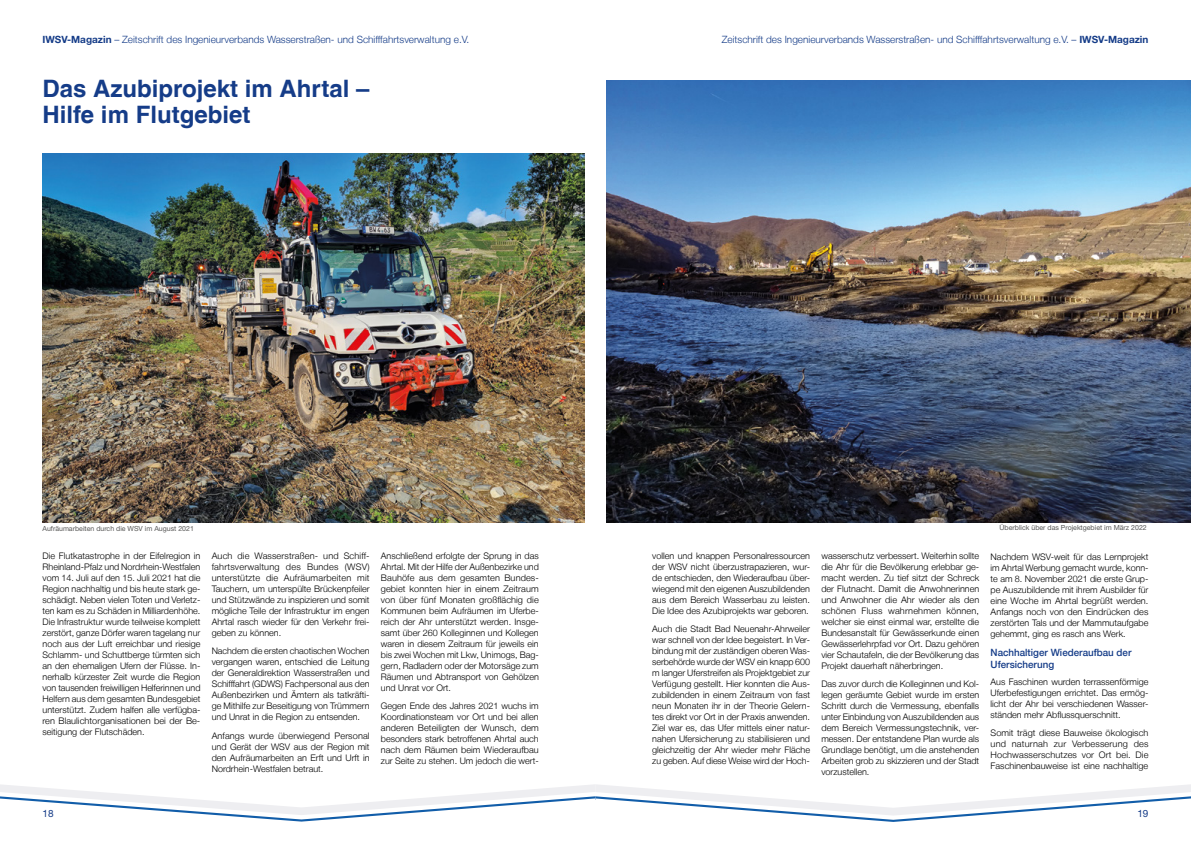
<style>
.page{position:relative;width:1191px;height:842px;background:#fff}
.page>*{position:absolute;margin:0;border:0;box-sizing:border-box;transform-origin:0 0}
.Head{font:700 24px/26px "Helvetica LT";color:#153c88}
.t1{font:300 10px "Helvetica Neue LT";color:#153c88}
.Zwischenüberschrift{font:500 10px/12px "Helvetica Neue LT";color:#153c88}
.t2{font:10px "Helvetica Neue LT Std";color:#153c88}
.Fließtext{font:300 9px/11px "Helvetica Neue LT";color:#000;text-align:justify}
.BU{font:7px "Helvetica Neue LT Std";color:#575756}
.s1{font-family:"Helvetica Neue LT Std";font-weight:700}
</style>
<div class="page">
<svg style="left:0;top:784px;width:1191px;height:38px"></svg>
<img style="left:43px;top:153px;width:541px;height:369px">
<img style="left:607px;top:80px;width:584px;height:442px">
<p class="t1" style="left:43px;top:33px;width:428px"><span class="s1">IWSV-Magazin</span> – Zeitschrift des Ingenieurverbands Wasserstraßen- und Schifffahrtsverwaltung e.V.</p>
<p class="t1" style="left:722px;top:33px;width:428px">Zeitschrift des Ingenieurverbands Wasserstraßen- und Schifffahrtsverwaltung e.V. – <span class="s1">IWSV-Magazin</span></p>
<p class="Head" style="left:43px;top:75px;width:328px">Das Azubiprojekt im Ahrtal –<br>Hilfe im Flutgebiet</p>
<p class="BU" style="left:43px;top:524px;width:153px">Aufräumarbeiten durch die WSV im August 2021</p>
<p class="BU" style="left:999px;top:524px;width:149px">Überblick über das Projektgebiet im März 2022</p>
<p class="Fließtext" style="left:43px;top:550px;width:159px">Die Flutkatastrophe in der Eifelregion in Rheinland-Pfalz und Nordrhein-Westfalen vom 14. Juli auf den 15. Juli 2021 hat die Region nachhaltig und bis heute stark ge&shy;schädigt. Neben vielen Toten und Verletz&shy;ten kam es zu Schäden in Milliardenhöhe.<br>Die Infrastruktur wurde teilweise komplett zerstört, ganze Dörfer waren tagelang nur noch aus der Luft erreichbar und riesige Schlamm- und Schuttberge türmten sich an den ehemaligen Ufern der Flüsse. In&shy;nerhalb kürzester Zeit wurde die Region von tausenden freiwilligen Helferinnen und Helfern aus dem gesamten Bundesgebiet unterstützt. Zudem halfen alle verfügba&shy;ren Blaulichtorganisationen bei der Be&shy;seitigung der Flutschäden.</p>
<p class="Fließtext" style="left:212px;top:550px;width:159px">Auch die Wasserstraßen- und Schiff&shy;fahrtsverwaltung des Bundes (WSV) unterstützte die Aufräumarbeiten mit Tauchern, um unterspülte Brückenpfeiler und Stützwände zu inspizieren und somit mögliche Teile der Infrastruktur im engen Ahrtal rasch wieder für den Verkehr frei&shy;geben zu können.</p>
<p class="Fließtext" style="left:212px;top:645px;width:159px">Nachdem die ersten chaotischen Wochen vergangen waren, entschied die Leitung der Generaldirektion Wasserstraßen und Schifffahrt (GDWS) Fachpersonal aus den Außenbezirken und Ämtern als tatkräfti&shy;ge Mithilfe zur Beseitigung von Trümmern und Unrat in die Region zu entsenden.</p>
<p class="Fließtext" style="left:212px;top:730px;width:159px">Anfangs wurde überwiegend Personal und Gerät der WSV aus der Region mit den Aufräumarbeiten an Erft und Urft in Nordrhein-Westfalen betraut.</p>
<p class="Fließtext" style="left:381px;top:550px;width:159px;text-align:left">Anschließend erfolgte der Sprung in das Ahrtal. Mit der Hilfe der Außenbezirke und Bauhöfe aus dem gesamten Bundes&shy;gebiet konnten hier in einem Zeitraum von über fünf Monaten großflächig die Kommunen beim Aufräumen im Uferbe&shy;reich der Ahr unterstützt werden. Insge&shy;samt über 260 Kolleginnen und Kollegen waren in diesem Zeitraum für jeweils ein bis zwei Wochen mit Lkw, Unimogs, Bag&shy;gern, Radladern oder der Motorsäge zum Räumen und Abtransport von Gehölzen und Unrat vor Ort.</p>
<p class="Fließtext" style="left:381px;top:700px;width:159px">Gegen Ende des Jahres 2021 wuchs im Koordinationsteam vor Ort und bei allen anderen Beteiligten der Wunsch, dem besonders stark betroffenen Ahrtal auch nach dem Räumen beim Wiederaufbau zur Seite zu stehen. Um jedoch die wert-</p>
<p class="Fließtext" style="left:652px;top:550px;width:159px">vollen und knappen Personalressourcen der WSV nicht überzustrapazieren, wur&shy;de entschieden, den Wiederaufbau über&shy;wiegend mit den eigenen Auszubildenden aus dem Bereich Wasserbau zu leisten.<br>Die Idee des Azubiprojekts war geboren.</p>
<p class="Fließtext" style="left:652px;top:623px;width:159px;text-align:left">Auch die Stadt Bad Neuenahr-Ahrweiler war schnell von der Idee begeistert. In Ver&shy;bindung mit der zuständigen oberen Was&shy;serbehörde wurde der WSV ein knapp 600 m langer Uferstreifen als Projektgebiet zur Verfügung gestellt. Hier konnten die Aus&shy;zubildenden in einem Zeitraum von fast neun Monaten ihr in der Theorie Gelern&shy;tes direkt vor Ort in der Praxis anwenden.<br>Ziel war es, das Ufer mittels einer natur&shy;nahen Ufersicherung zu stabilisieren und gleichzeitig der Ahr wieder mehr Fläche zu geben. Auf diese Weise wird der Hoch-</p>
<p class="Fließtext" style="left:821px;top:550px;width:159px">wasserschutz verbessert. Weiterhin sollte die Ahr für die Bevölkerung erlebbar ge&shy;macht werden. Zu tief sitzt der Schreck der Flutnacht. Damit die Anwohnerinnen und Anwohner die Ahr wieder als den schönen Fluss wahrnehmen können, welcher sie einst einmal war, erstellte die Bundesanstalt für Gewässerkunde einen Gewässerlehrpfad vor Ort. Dazu gehören vier Schautafeln, die der Bevölkerung das Projekt dauerhaft näherbringen.</p>
<p class="Fließtext" style="left:821px;top:678px;width:159px;text-align:left">Das zuvor durch die Kolleginnen und Kol&shy;legen geräumte Gebiet wurde im ersten Schritt durch die Vermessung, ebenfalls unter Einbindung von Auszubildenden aus dem Bereich Vermessungstechnik, ver&shy;messen. Der entstandene Plan wurde als Grundlage benötigt, um die anstehenden Arbeiten grob zu skizzieren und der Stadt vorzustellen.</p>
<p class="Fließtext" style="left:990px;top:551px;width:159px">Nachdem WSV-weit für das Lernprojekt im Ahrtal Werbung gemacht wurde, konn&shy;te am 8. November 2021 die erste Grup&shy;pe Auszubildende mit ihrem Ausbilder für eine Woche im Ahrtal begrüßt werden.<br>Anfangs noch von den Eindrücken des zerstörten Tals und der Mammutaufgabe gehemmt, ging es rasch ans Werk.</p>
<p class="Zwischenüberschrift" style="left:990px;top:646px;width:142px">Nachhaltiger Wiederaufbau der<br>Ufersicherung</p>
<p class="Fließtext" style="left:990px;top:676px;width:159px;text-align:left">Aus Faschinen wurden terrassenförmige Uferbefestigungen errichtet. Das ermög&shy;licht der Ahr bei verschiedenen Wasser&shy;ständen mehr Abflussquerschnitt.</p>
<p class="Fließtext" style="left:990px;top:727px;width:159px">Somit trägt diese Bauweise ökologisch und naturnah zur Verbesserung des Hochwasserschutzes vor Ort bei. Die Faschinenbauweise ist eine nachhaltige</p>
<p class="t2" style="left:43px;top:808px;width:13px">18</p>
<p class="t2" style="left:1137px;top:808px;width:13px">19</p>
</div>
